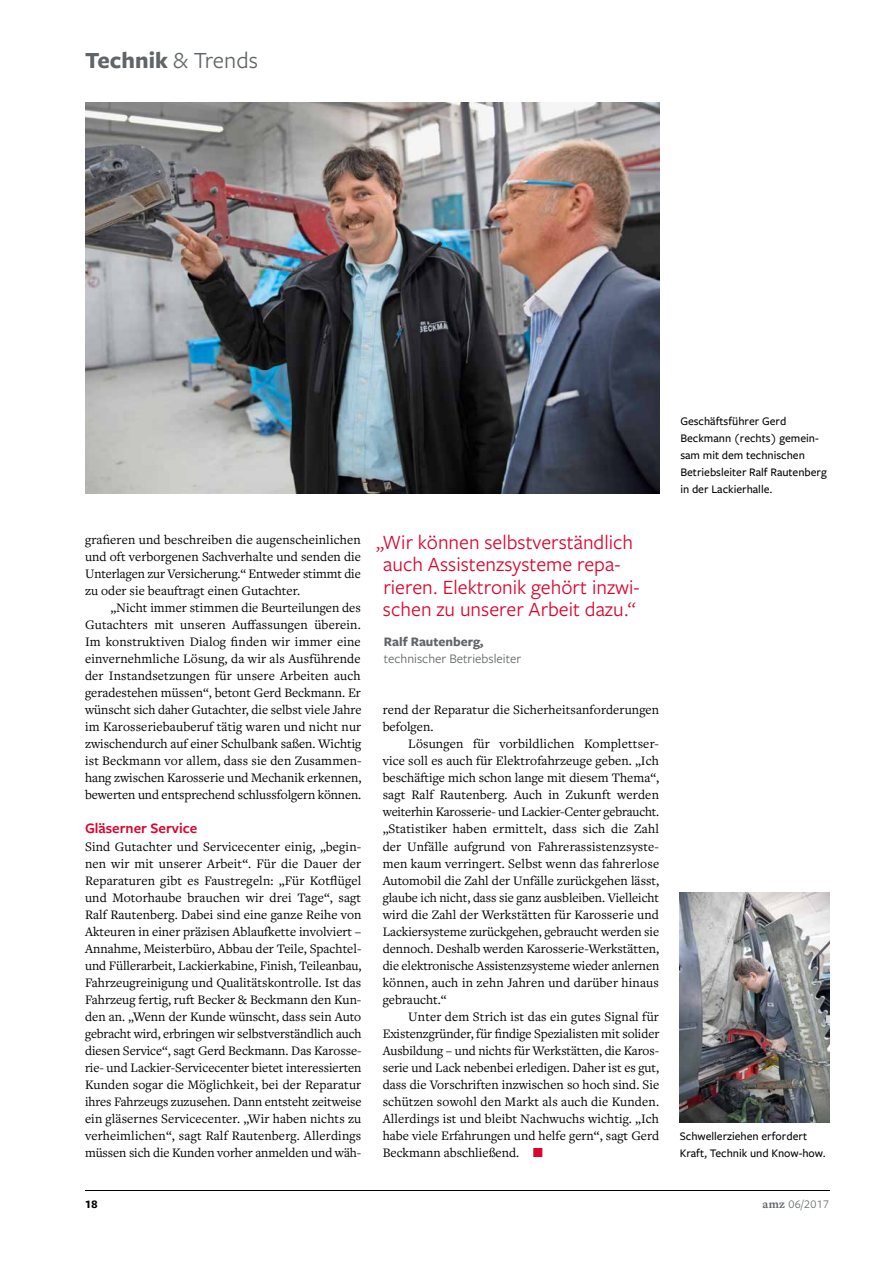
<style>
.page{position:relative;width:893px;height:1263px;background:#fff}
.page>*{position:absolute;margin:0;border:0;box-sizing:border-box;transform-origin:0 0}
.t1{font:700 24px "Freight Sans Pro";color:#616567}
.t2{font:21px/22.5px "Freight Sans Pro";color:#dd042d;text-align:center}
.t3{font:600 15px "Freight Sans Pro";color:#dd042d}
.t4{font:13.5px/17px "Freight Text Pro";color:#000;text-align:justify}
.t5{font:13.5px/17px "Freight Sans Pro";color:#616567}
.t6{font:500 12px/17px "Freight Sans Pro";color:#000}
.t7{font:12px "Freight Sans Pro";letter-spacing:.03em;color:#616567}
.t8{font:700 12px "Freight Sans Pro";color:#000}
.s1{font-weight:400}
.s2{font-weight:700}
.s3{font-family:"Freight Text Pro";font-weight:700}
</style>
<div class="page">
<hr style="left:85px;top:1190px;width:744px;height:1px;background:#000">
<img style="left:85px;top:102px;width:574px;height:391px">
<img style="left:680px;top:893px;width:149px;height:230px">
<p class="t1" style="left:85px;top:44px;width:174px">Technik <span class="s1">&amp; Trends</span></p>
<p class="t4" style="left:85px;top:531px;width:277px">grafieren und beschreiben die augenscheinlichen</p>
<p class="t4" style="left:85px;top:548px;width:277px">und oft verborgenen Sachverhalte und senden die</p>
<p class="t4" style="left:85px;top:565px;width:277px">Unterlagen zur Versicherung.“ Entweder stimmt die</p>
<p class="t4" style="left:85px;top:582px;width:217px">zu oder sie beauftragt einen Gutachter.</p>
<p class="t4" style="left:111px;top:599px;width:252px">„Nicht immer stimmen die Beurteilungen des</p>
<p class="t4" style="left:85px;top:616px;width:277px">Gutachters mit unseren Auffassungen überein.</p>
<p class="t4" style="left:85px;top:633px;width:277px">Im konstruktiven Dialog finden wir immer eine</p>
<p class="t4" style="left:85px;top:650px;width:277px">einvernehmliche Lösung, da wir als Ausführende</p>
<p class="t4" style="left:85px;top:667px;width:277px">der Instandsetzungen für unsere Arbeiten auch</p>
<p class="t4" style="left:85px;top:684px;width:277px">gerade stehen müssen“, betont Gerd Beckmann. Er</p>
<p class="t4" style="left:85px;top:701px;width:278px">wünscht sich daher Gutachter, die selbst viele Jahre</p>
<p class="t4" style="left:85px;top:718px;width:278px">im Karosserie bauberuf tätig waren und nicht nur</p>
<p class="t4" style="left:85px;top:735px;width:278px">zwischendurch auf einer Schulbank saßen. Wichtig</p>
<p class="t4" style="left:85px;top:752px;width:278px">ist Beckmann vor allem, dass sie den Zusammen-</p>
<p class="t4" style="left:85px;top:769px;width:278px">hang zwischen Karosserie und Mechanik erkennen,</p>
<p class="t4" style="left:85px;top:786px;width:278px">bewerten und entsprechend schlussfolgern können.</p>
<p class="t3" style="left:85px;top:818px;width:114px">Gläserner Service</p>
<p class="t4" style="left:85px;top:837px;width:278px">Sind Gutachter und Servicecenter einig, „begin&shy;nen wir mit unserer Arbeit“. Für die Dauer der Reparaturen gibt es Faustregeln: „Für Kotflügel und Motorhaube brauchen wir drei Tage“, sagt Ralf Rautenberg. Dabei sind eine ganze Reihe von Akteuren in einer präzisen Ablaufkette involviert – Annahme, Meisterbüro, Abbau der Teile, Spachtel&shy;und Füllerarbeit, Lackierkabine, Finish, Teileanbau, Fahrzeugreinigung und Qualitätskontrolle. Ist das Fahrzeug fertig, ruft Becker &amp; Beckmann den Kun&shy;den an. „Wenn der Kunde wünscht, dass sein Auto gebracht wird, erbringen wir selbstverständlich auch diesen Service“, sagt Gerd Beckmann. Das Karosse&shy;rie- und Lackier-Servicecenter bietet interessierten Kunden sogar die Möglichkeit, bei der Reparatur ihres Fahrzeugs zuzusehen. Dann entsteht zeitweise ein gläsernes Servicecenter. „Wir haben nichts zu verheimlichen“, sagt Ralf Rautenberg. Allerdings müssen sich die Kunden vorher anmelden und wäh-</p>
<p class="t2" style="left:376px;top:530px;width:265px">„Wir können selbstverständlich auch Assistenzsysteme repa&shy;rieren. Elektronik gehört inzwi&shy;schen zu unserer Arbeit dazu.“</p>
<p class="t5" style="left:384px;top:633px;width:139px"><span class="s2">Ralf Rautenberg, </span>technischer Betriebsleiter</p>
<p class="t4" style="left:383px;top:701px;width:278px">rend der Reparatur die Sicherheitsanforderungen</p>
<p class="t4" style="left:383px;top:718px;width:52px">befolgen.</p>
<p class="t4" style="left:408px;top:735px;width:252px">Lösungen für vorbildlichen Komplettser-</p>
<p class="t4" style="left:383px;top:752px;width:278px">vice soll es auch für Elektrofahrzeuge geben. „Ich</p>
<p class="t4" style="left:383px;top:769px;width:278px">beschäftige mich schon lange mit diesem Thema“,</p>
<p class="t4" style="left:383px;top:786px;width:278px">sagt Ralf Rautenberg. Auch in Zukunft werden</p>
<p class="t4" style="left:383px;top:803px;width:278px">weiter hin Karosserie- und Lackier-Center gebraucht.</p>
<p class="t4" style="left:383px;top:820px;width:278px">„Statistiker haben ermittelt, dass sich die Zahl</p>
<p class="t4" style="left:383px;top:837px;width:278px">der Unfälle aufgrund von Fahrerassistenzsyste-</p>
<p class="t4" style="left:383px;top:854px;width:278px">men kaum verringert. Selbst wenn das fahrerlose</p>
<p class="t4" style="left:383px;top:871px;width:278px">Automobil die Zahl der Unfälle zurückgehen lässt,</p>
<p class="t4" style="left:383px;top:888px;width:278px">glaube ich nicht, dass sie ganz ausbleiben. Vielleicht</p>
<p class="t4" style="left:383px;top:905px;width:278px">wird die Zahl der Werkstätten für Karosserie und</p>
<p class="t4" style="left:383px;top:922px;width:278px">Lackiersysteme zurückgehen, gebraucht werden sie</p>
<p class="t4" style="left:383px;top:939px;width:278px">dennoch. Deshalb werden Karosserie-Werkstätten,</p>
<p class="t4" style="left:383px;top:956px;width:278px">die elektronische Assistenzsysteme wieder anlernen</p>
<p class="t4" style="left:383px;top:973px;width:278px">können, auch in zehn Jahren und darüber hinaus</p>
<p class="t4" style="left:383px;top:990px;width:65px">gebraucht.“</p>
<p class="t4" style="left:408px;top:1007px;width:252px">Unter dem Strich ist das ein gutes Signal für</p>
<p class="t4" style="left:383px;top:1024px;width:278px">Existenzgründer, für findige Spezialisten mit solider</p>
<p class="t4" style="left:383px;top:1041px;width:278px">Ausbildung – und nichts für Werkstätten, die Karos-</p>
<p class="t4" style="left:383px;top:1058px;width:278px">serie und Lack nebenbei erledigen. Daher ist es gut,</p>
<p class="t4" style="left:383px;top:1075px;width:278px">dass die Vorschriften inzwischen so hoch sind. Sie</p>
<p class="t4" style="left:383px;top:1092px;width:278px">schützen sowohl den Markt als auch die Kunden.</p>
<p class="t4" style="left:383px;top:1109px;width:278px">Allerdings ist und bleibt Nachwuchs wichtig. „Ich</p>
<p class="t4" style="left:383px;top:1126px;width:278px">habe viele Erfahrungen und helfe gern“, sagt Gerd</p>
<p class="t4" style="left:383px;top:1143px;width:138px">Beckmann abschließend.</p>
<p class="t6" style="left:680px;top:412px;width:148px">Geschäftsführer Gerd<br>Beckmann (rechts) gemein&shy;sam mit dem technischen<br>Betriebs leiter Ralf Rautenberg in der Lackierhalle.</p>
<p class="t6" style="left:680px;top:1127px;width:147px">Schwellerziehen erfordert<br>Kraft, Technik und Know-how.</p>
<p class="t8" style="left:85px;top:1195px;width:14px">18</p>
<p class="t7" style="left:762px;top:1196px;width:68px"><span class="s3">amz</span> 06/2017</p>
</div>
